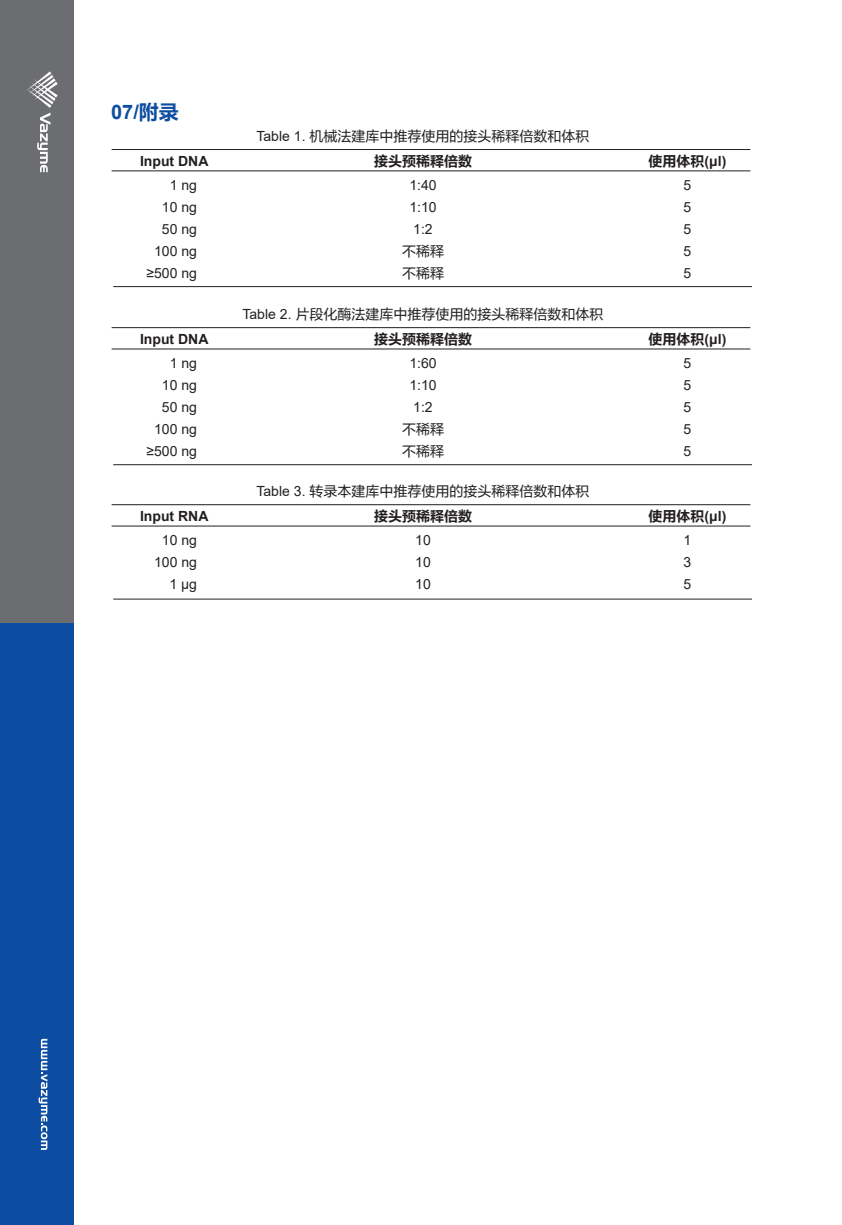
<style>
.page{position:relative;width:842px;height:1225px;background:#fff}
.page>*{position:absolute;margin:0;border:0;box-sizing:border-box;transform-origin:0 0}
.t1{font:700 20px "Arial";color:#0d4da1}
.t2{font:14px/22px "Arial";color:#231f20;text-align:justify}
.t3{font:14px/22px "FZLTHK GBK1 0";color:#231f20}
.t4{font:14px "FZLTCHK GBK1 0";color:#231f20}
.t5{font:700 14px "Arial";color:#231f20}
.s1{font-family:"FZLTCHK GBK1 0";font-weight:400}
.s2{font-family:"Arial"}
.s3{font-family:"Arial";font-weight:700}
</style>
<div class="page">
<div style="left:0;top:0;width:74px;height:624px;background:#6c6d70"></div>
<div style="left:0;top:623px;width:74px;height:602px;background:#0d4da1"></div>
<svg style="left:39px;top:1039px;width:8px;height:110px"></svg>
<svg style="left:27px;top:71px;width:31px;height:101px"></svg>
<hr style="left:112px;top:170px;width:638px;height:1px;background:#231f20">
<hr style="left:112px;top:149px;width:638px;height:1px;background:#231f20">
<hr style="left:113px;top:286px;width:639px;height:1px;background:#231f20">
<hr style="left:112px;top:348px;width:638px;height:1px;background:#231f20">
<hr style="left:112px;top:327px;width:638px;height:1px;background:#231f20">
<hr style="left:113px;top:464px;width:639px;height:1px;background:#231f20">
<hr style="left:112px;top:525px;width:638px;height:1px;background:#231f20">
<hr style="left:112px;top:504px;width:638px;height:1px;background:#231f20">
<hr style="left:113px;top:598px;width:639px;height:1px;background:#231f20">
<h1 class="t1" style="left:111px;top:98px;width:69px">07/<span class="s1">附录</span></h1>
<p class="t5" style="left:140px;top:151px;width:70px">Input DNA</p>
<p class="t4" style="left:374px;top:153px;width:99px">接头预稀释倍数</p>
<p class="t2" style="left:409px;top:173px;width:29px">1:40<br>1:10<br>1:2</p>
<p class="t3" style="left:402px;top:240px;width:43px">不稀释不稀释</p>
<p class="t3" style="left:257px;top:125px;width:334px"><span class="s2">Table 1.</span> 机械法建库中推荐使用的接头稀释倍数和体积</p>
<p class="t4" style="left:649px;top:153px;width:79px">使用体积<span class="s3">(μl)</span></p>
<p class="t2" style="left:146px;top:174px;width:52px;text-align:right">1 ng<br>10 ng<br>50 ng<br>100 ng ≥500 ng</p>
<p class="t2" style="left:684px;top:173px;width:9px">5<br>5<br>5<br>5<br>5</p>
<p class="t3" style="left:242px;top:303px;width:362px"><span class="s2">Table 2.</span> 片段化酶法建库中推荐使用的接头稀释倍数和体积</p>
<p class="t5" style="left:140px;top:329px;width:70px">Input DNA</p>
<p class="t4" style="left:374px;top:331px;width:99px">接头预稀释倍数</p>
<p class="t2" style="left:409px;top:352px;width:29px">1:60<br>1:10<br>1:2</p>
<p class="t3" style="left:402px;top:418px;width:43px">不稀释不稀释</p>
<p class="t4" style="left:649px;top:331px;width:79px">使用体积<span class="s3">(μl)</span></p>
<p class="t2" style="left:146px;top:352px;width:52px;text-align:right">1 ng<br>10 ng<br>50 ng<br>100 ng ≥500 ng</p>
<p class="t2" style="left:684px;top:351px;width:9px">5<br>5<br>5<br>5<br>5</p>
<p class="t3" style="left:256px;top:480px;width:334px"><span class="s2">Table 3.</span> 转录本建库中推荐使用的接头稀释倍数和体积</p>
<p class="t5" style="left:140px;top:506px;width:70px">Input RNA</p>
<p class="t4" style="left:374px;top:508px;width:99px">接头预稀释倍数</p>
<p class="t2" style="left:415px;top:529px;width:17px">10<br>10<br>10</p>
<p class="t4" style="left:649px;top:509px;width:79px">使用体积<span class="s3">(μl)</span></p>
<p class="t2" style="left:154px;top:529px;width:44px;text-align:right">10 ng<br>100 ng<br>1 μg</p>
<p class="t2" style="left:684px;top:529px;width:9px">1<br>3<br>5</p>
</div>
